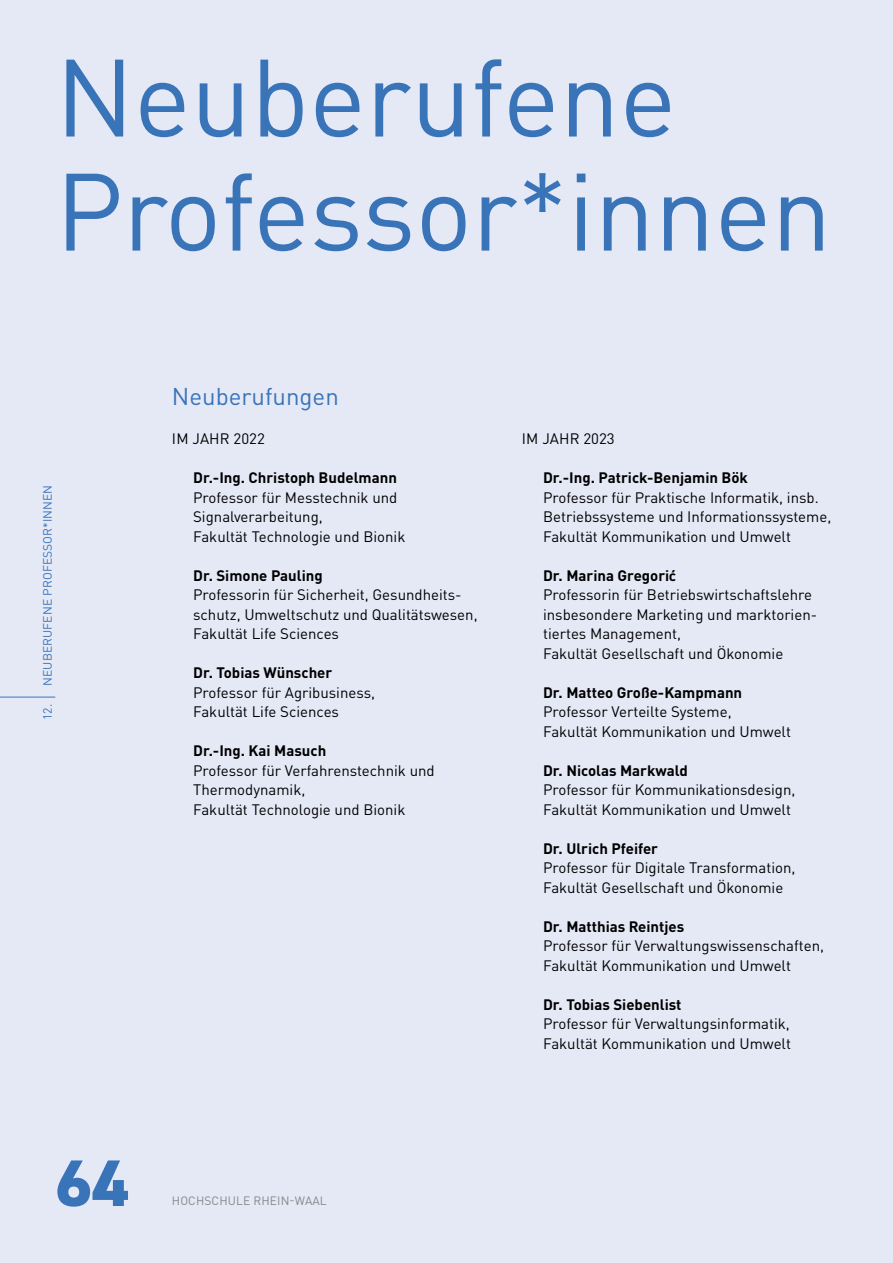
<style>
.page{position:relative;width:893px;height:1263px;background:#e5e9f6}
.page>*{position:absolute;margin:0;border:0;box-sizing:border-box;transform-origin:0 0}
.t1{font:108px/114px "DINOT";letter-spacing:-.005em;color:#3974b9}
.t2{font:800 66px "DIN2014";color:#3974b9}
.t3{font:24px "DINOT";color:#3974b9}
.t4{font:15px/19.5px "DINOT";color:#000}
.t5{font:700 15px "DINOT";color:#000}
.t6{font:12px "DINOT";letter-spacing:.01em;color:#3974b9}
.t7{font:12px "DINOT";letter-spacing:.01em;color:#878787}
.s1{font-weight:700}
.s2{font-family:"DIN2014";font-weight:700}
</style>
<div class="page">
<hr style="left:0;top:697px;width:55px;height:1px;background:#3974b9">
<h1 class="t1" style="left:55px;top:39px;width:778px">Neuberufene<br>Professor*innen</h1>
<p class="t6" style="left:40px;top:720px;width:237px;rotate:-90deg">12. NEUBERUFENE PROFESSOR*INNEN</p>
<h3 class="t3" style="left:172px;top:381px;width:168px">Neuberufungen</h3>
<p class="t4" style="left:172px;top:429px;width:94px">IM JAHR 2022</p>
<p class="t5" style="left:193px;top:468px;width:205px">Dr.-Ing. Christoph Budelmann</p>
<p class="t4" style="left:193px;top:487px;width:214px">Professor für Messtechnik und<br>Signalverarbeitung,<br>Fakultät Technologie und Bionik</p>
<p class="t5" style="left:193px;top:565px;width:131px">Dr. Simone Pauling</p>
<p class="t4" style="left:193px;top:585px;width:286px">Professorin für Sicherheit, Gesundheits&shy;schutz, Umweltschutz und Qualitätswesen,<br>Fakultät Life Sciences</p>
<p class="t5" style="left:193px;top:663px;width:141px">Dr. Tobias Wünscher</p>
<p class="t4" style="left:193px;top:682px;width:184px">Professor für Agribusiness,<br>Fakultät Life Sciences</p>
<p class="t5" style="left:193px;top:741px;width:135px">Dr.-Ing. Kai Masuch</p>
<p class="t4" style="left:193px;top:760px;width:243px">Professor für Verfahrenstechnik und<br>Thermodynamik,<br>Fakultät Technologie und Bionik</p>
<h2 class="t2" style="left:55px;top:1139px;width:75px">64</h2>
<p class="t7" style="left:172px;top:1193px;width:156px">HOCHSCHULE RHEIN-WAAL</p>
<p class="t4" style="left:522px;top:429px;width:94px">IM JAHR 2023</p>
<p class="t5" style="left:543px;top:468px;width:206px">Dr.-Ing. Patrick-Benjamin Bök</p>
<p class="t4" style="left:543px;top:487px;width:290px">Professor für Praktische Informatik, insb.<br>Betriebssysteme und Informationssysteme,<br>Fakultät Kommunikation und Umwelt</p>
<p class="t4" style="left:543px;top:565px;width:276px"><span class="s1">Dr. Marina Gregori</span><span class="s2">ć<br></span>Professorin für Betriebswirtschaftslehre insbesondere Marketing und marktorien&shy;tiertes Management,<br>Fakultät Gesellschaft und Ökonomie</p>
<p class="t5" style="left:543px;top:682px;width:201px">Dr. Matteo Große-Kampmann</p>
<p class="t4" style="left:543px;top:702px;width:249px">Professor Verteilte Systeme,<br>Fakultät Kommunikation und Umwelt</p>
<p class="t5" style="left:543px;top:760px;width:146px">Dr. Nicolas Markwald</p>
<p class="t4" style="left:543px;top:780px;width:254px">Professor für Kommunikationsdesign,<br>Fakultät Kommunikation und Umwelt</p>
<p class="t5" style="left:543px;top:838px;width:117px">Dr. Ulrich Pfeifer</p>
<p class="t4" style="left:543px;top:858px;width:254px">Professor für Digitale Transformation,<br>Fakultät Gesellschaft und Ökonomie</p>
<p class="t5" style="left:543px;top:916px;width:143px">Dr. Matthias Reintjes</p>
<p class="t4" style="left:543px;top:936px;width:282px">Professor für Verwaltungswissenschaften,<br>Fakultät Kommunikation und Umwelt</p>
<p class="t5" style="left:543px;top:994px;width:140px">Dr. Tobias Siebenlist</p>
<p class="t4" style="left:543px;top:1014px;width:249px">Professor für Verwaltungsinformatik,<br>Fakultät Kommunikation und Umwelt</p>
</div>
